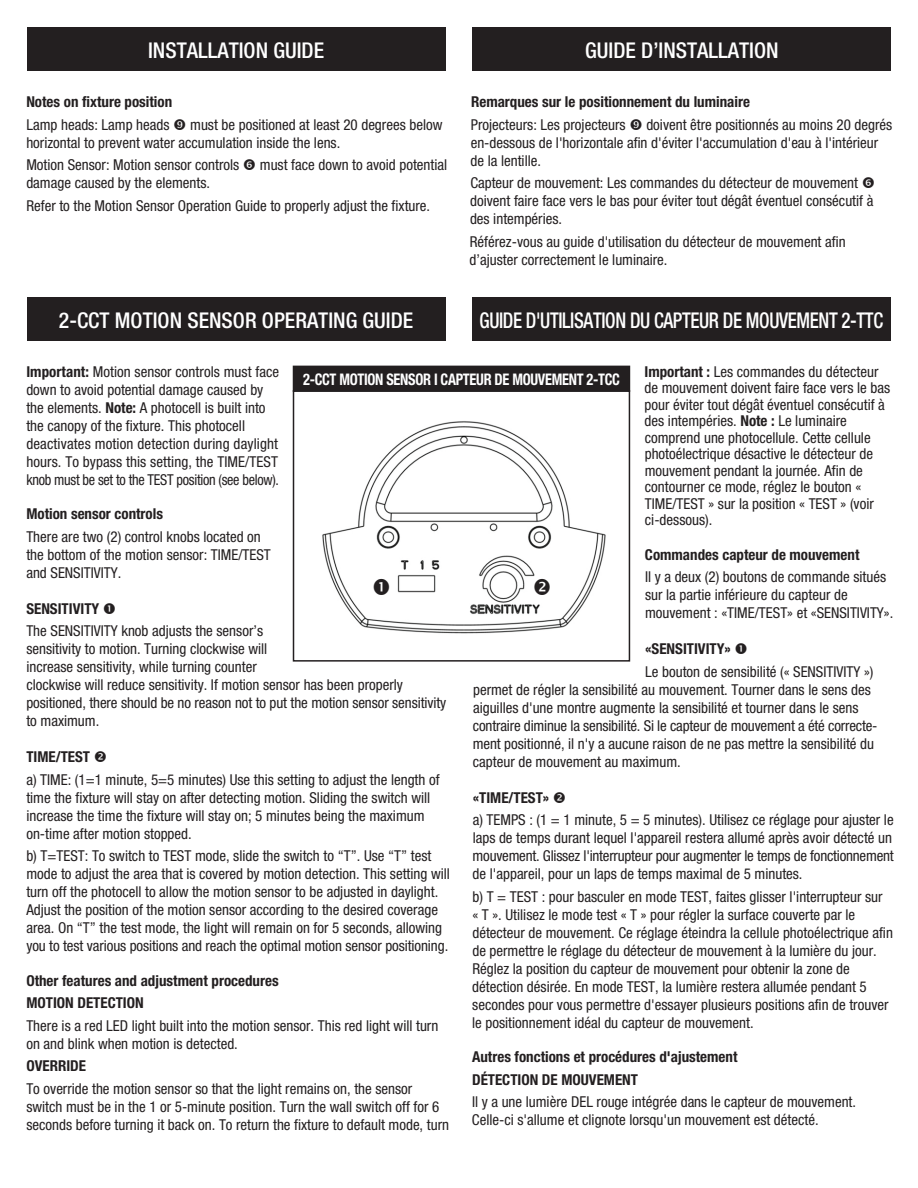
<style>
.page{position:relative;width:918px;height:1188px;background:#fff}
.page>*{position:absolute;margin:0;border:0;box-sizing:border-box;transform-origin:0 0}
.t1{font:500 condensed 21.75px "Helvetica Neue";color:#fff}
.t2{font:500 condensed 21.75px "Helvetica Neue";letter-spacing:-.02em;color:#fff;scale:.87 1}
.t3{font:700 condensed 16.05px "Helvetica Neue";letter-spacing:-.02em;color:#fff;scale:.9 1}
.t4{font:condensed 15px/18px "Helvetica Neue";color:#231f20}
.t5{font:700 condensed 15px/22.5px "Helvetica Neue";color:#231f20}
.s1{font-weight:700}
</style>
<div class="page">
<div style="left:293px;top:390px;width:337px;height:272px;background:#fff;border:2px solid #231f20"></div>
<div style="left:293px;top:366px;width:337px;height:26px;background:#231f20;border:2px solid #231f20"></div>
<div style="left:27px;top:297px;width:418px;height:44px;background:#231f20"></div>
<div style="left:472px;top:297px;width:419px;height:44px;background:#231f20"></div>
<div style="left:27px;top:27px;width:418px;height:44px;background:#231f20"></div>
<div style="left:472px;top:27px;width:419px;height:44px;background:#231f20"></div>
<img style="left:322px;top:421px;width:284px;height:213px">
<svg style="left:374px;top:579px;width:15px;height:16px"></svg>
<svg style="left:535px;top:579px;width:15px;height:16px"></svg>
<h1 class="t1" style="left:148px;top:37px;width:178px">INSTALLATION GUIDE</h1>
<h1 class="t1" style="left:585px;top:37px;width:195px">GUIDE D’INSTALLATION</h1>
<p class="t5" style="left:26px;top:91px;width:147px">Notes on fixture position</p>
<p class="t4" style="left:26px;top:115px;width:145px">Lamp heads: Lamp heads</p>
<p class="t4" style="left:26px;top:115px;width:418px;text-indent:164px">must be positioned at least 20 degrees below horizontal to prevent water accumulation inside the lens.</p>
<p class="t4" style="left:26px;top:156px;width:214px">Motion Sensor: Motion sensor controls</p>
<p class="t4" style="left:260px;top:156px;width:189px">must face down to avoid potential</p>
<p class="t4" style="left:26px;top:172px;width:405px;line-height:22.5px">damage caused by the elements.<br>Refer to the Motion Sensor Operation Guide to properly adjust the fixture.</p>
<p class="t5" style="left:471px;top:91px;width:280px">Remarques sur le positionnement du luminaire</p>
<p class="t4" style="left:471px;top:115px;width:156px">Projecteurs: Les projecteurs</p>
<p class="t4" style="left:471px;top:115px;width:423px;text-indent:176px">doivent être positionnés au moins 20 degrés en-dessous de l'horizontale afin d'éviter l'accumulation d'eau à l'intérieur de la lentille.</p>
<p class="t4" style="left:470px;top:174px;width:405px">Capteur de mouvement: Les commandes du détecteur de mouvement doivent faire face vers le bas pour éviter tout dégât éventuel consécutif à des intempéries.</p>
<p class="t4" style="left:470px;top:232px;width:378px">Référez-vous au guide d'utilisation du détecteur de mouvement afin d’ajuster correctement le luminaire.</p>
<h1 class="t1" style="left:59px;top:307px;width:356px">2-CCT MOTION SENSOR OPERATING GUIDE</h1>
<h1 class="t2" style="left:480px;top:307px;width:465px">GUIDE D'UTILISATION DU CAPTEUR DE MOUVEMENT 2-TTC</h1>
<p class="t4" style="left:645px;top:363px;width:247px;line-height:16.5px"><span class="s1">Important :</span> Les commandes du détecteur de mouvement doivent faire face vers le bas pour éviter tout dégât éventuel consécutif à des intempéries. <span class="s1">Note :</span> Le luminaire comprend une photocellule. Cette cellule photoélectrique désactive le détecteur de mouvement pendant la journée. Afin de contourner ce mode, réglez le bouton « TIME/TEST » sur la position « TEST » (voir ci-dessous).</p>
<p class="t5" style="left:645px;top:543px;width:216px">Commandes capteur de mouvement</p>
<p class="t4" style="left:645px;top:568px;width:250px">Il y a deux (2) boutons de commande situés sur la partie inférieure du capteur de mouvement : «TIME/TEST» et «SENSITIVITY».</p>
<p class="t5" style="left:645px;top:638px;width:87px">«SENSITIVITY»</p>
<p class="t4" style="left:473px;top:662px;width:406px;text-indent:172px">Le bouton de sensibilité (« SENSITIVITY ») permet de régler la sensibilité au mouvement. Tourner dans le sens des aiguilles d'une montre augmente la sensibilité et tourner dans le sens contraire diminue la sensibilité. Si le capteur de mouvement a été correcte&shy;ment positionné, il n'y a aucune raison de ne pas mettre la sensibilité du capteur de mouvement au maximum.</p>
<p class="t5" style="left:473px;top:786px;width:78px">«TIME/TEST»</p>
<p class="t4" style="left:473px;top:811px;width:423px;text-align:justify">a) TEMPS : (1 = 1 minute, 5 = 5 minutes). Utilisez ce réglage pour ajuster le laps de temps durant lequel l'appareil restera allumé après avoir détecté un mouvement. Glissez l'interrupteur pour augmenter le temps de fonctionnement de l'appareil, pour un laps de temps maximal de 5 minutes.</p>
<p class="t4" style="left:472px;top:887px;width:422px">b) T = TEST : pour basculer en mode TEST, faites glisser l'interrupteur sur<br>« T ». Utilisez le mode test « T » pour régler la surface couverte par le détecteur de mouvement. Ce réglage éteindra la cellule photoélectrique afin de permettre le réglage du détecteur de mouvement à la lumière du jour.<br>Réglez la position du capteur de mouvement pour obtenir la zone de détection désirée. En mode TEST, la lumière restera allumée pendant 5 secondes pour vous permettre d'essayer plusieurs positions afin de trouver le positionnement idéal du capteur de mouvement.</p>
<p class="t5" style="left:472px;top:1046px;width:267px">Autres fonctions et procédures d'ajustement<br>DÉTECTION DE MOUVEMENT</p>
<p class="t4" style="left:472px;top:1093px;width:386px">Il y a une lumière DEL rouge intégrée dans le capteur de mouvement.<br>Celle-ci s'allume et clignote lorsqu'un mouvement est détecté.</p>
<p class="t4" style="left:26px;top:362px;width:254px"><span class="s1">Important:</span> Motion sensor controls must face down to avoid potential damage caused by the elements. <span class="s1">Note:</span> A photocell is built into the canopy of the fixture. This photocell deactivates motion detection during daylight hours. To bypass this setting, the TIME/TEST knob must be set to the TEST position (see below).</p>
<p class="t5" style="left:26px;top:503px;width:138px">Motion sensor controls</p>
<p class="t4" style="left:26px;top:527px;width:246px">There are two (2) control knobs located on the bottom of the motion sensor: TIME/TEST and SENSITIVITY.</p>
<p class="t5" style="left:26px;top:597px;width:74px">SENSITIVITY</p>
<p class="t4" style="left:26px;top:622px;width:421px">The SENSITIVITY knob adjusts the sensor’s<br>sensitivity to motion. Turning clockwise will<br>increase sensitivity, while turning counter<br>clockwise will reduce sensitivity. If motion sensor has been properly positioned, there should be no reason not to put the motion sensor sensitivity to maximum.</p>
<p class="t5" style="left:26px;top:746px;width:65px">TIME/TEST</p>
<p class="t4" style="left:26px;top:770px;width:415px">a) TIME: (1=1 minute, 5=5 minutes) Use this setting to adjust the length of time the fixture will stay on after detecting motion. Sliding the switch will increase the time the fixture will stay on; 5 minutes being the maximum on-time after motion stopped.</p>
<p class="t4" style="left:26px;top:847px;width:425px">b) T=TEST: To switch to TEST mode, slide the switch to “T”. Use “T” test mode to adjust the area that is covered by motion detection. This setting will turn off the photocell to allow the motion sensor to be adjusted in daylight.<br>Adjust the position of the motion sensor according to the desired coverage area. On “T” the test mode, the light will remain on for 5 seconds, allowing you to test various positions and reach the optimal motion sensor positioning.</p>
<p class="t5" style="left:26px;top:969px;width:254px">Other features and adjustment procedures<br>MOTION DETECTION</p>
<p class="t4" style="left:26px;top:1016px;width:413px">There is a red LED light built into the motion sensor. This red light will turn on and blink when motion is detected.</p>
<p class="t5" style="left:26px;top:1055px;width:61px">OVERRIDE</p>
<p class="t4" style="left:26px;top:1079px;width:424px">To override the motion sensor so that the light remains on, the sensor switch must be in the 1 or 5-minute position. Turn the wall switch off for 6 seconds before turning it back on. To return the fixture to default mode, turn</p>
<p class="t3" style="left:303px;top:370px;width:354px">2-CCT MOTION SENSOR I CAPTEUR DE MOUVEMENT 2-TCC</p>
</div>
